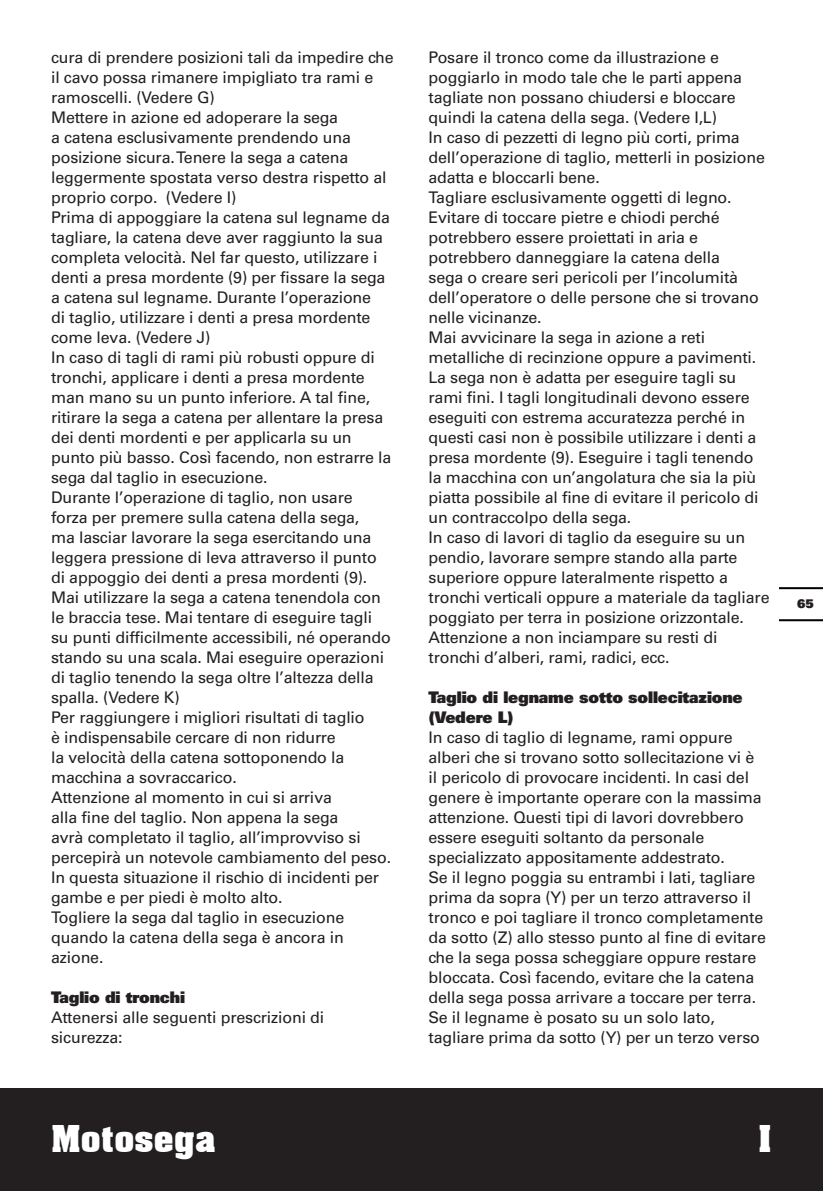
<style>
.page{position:relative;width:823px;height:1191px;background:#fff}
.page>*{position:absolute;margin:0;border:0;box-sizing:border-box;transform-origin:0 0}
.t1{font:700 36px "Aachen BT";letter-spacing:-.01em;color:#fff}
.t2{font:16px/20px "Univers";letter-spacing:-.01em;color:#231f20}
.t3{font:900 16px/20px "Univers";letter-spacing:-.01em;color:#231f20}
.t4{font:900 12px "Univers";color:#231f20}
</style>
<div class="page">
<div style="left:0;top:1089px;width:822px;height:102px;background:#231f20"></div>
<hr style="left:779px;top:619px;width:43px;height:2px;background:#000">
<hr style="left:779px;top:587px;width:43px;height:2px;background:#000">
<p class="t2" style="left:51px;top:47px;width:344px">cura di prendere posizioni tali da impedire che il cavo possa rimanere impigliato tra rami e ramoscelli. (Vedere G)<br>Mettere in azione ed adoperare la sega<br>a catena esclusivamente prendendo una posizione sicura. Tenere la sega a catena leggermente spostata verso destra rispetto al proprio corpo. (Vedere I)<br>Prima di appoggiare la catena sul legname da tagliare, la catena deve aver raggiunto la sua completa velocità. Nel far questo, utilizzare i denti a presa mordente (9) per fissare la sega a catena sul legname. Durante l’operazione<br>di taglio, utilizzare i denti a presa mordente come leva. (Vedere J)<br>In caso di tagli di rami più robusti oppure di tronchi, applicare i denti a presa mordente man mano su un punto inferiore. A tal fine, ritirare la sega a catena per allentare la presa dei denti mordenti e per applicarla su un punto più basso. Così facendo, non estrarre la sega dal taglio in esecuzione.<br>Durante l’operazione di taglio, non usare<br>forza per premere sulla catena della sega,<br>ma lasciar lavorare la sega esercitando una leggera pressione di leva attraverso il punto di appoggio dei denti a presa mordenti (9).<br>Mai utilizzare la sega a catena tenendola con le braccia tese. Mai tentare di eseguire tagli su punti difficilmente accessibili, né operando stando su una scala. Mai eseguire operazioni di taglio tenendo la sega oltre l’altezza della spalla. (Vedere K)<br>Per raggiungere i migliori risultati di taglio<br>è indispensabile cercare di non ridurre<br>la velocità della catena sottoponendo la macchina a sovraccarico.<br>Attenzione al momento in cui si arriva<br>alla fine del taglio. Non appena la sega<br>avrà completato il taglio, all’improvviso si percepirà un notevole cambiamento del peso.<br>In questa situazione il rischio di incidenti per gambe e per piedi è molto alto.<br>Togliere la sega dal taglio in esecuzione quando la catena della sega è ancora in azione.</p>
<p class="t3" style="left:51px;top:987px;width:135px">Taglio di tronchi</p>
<p class="t2" style="left:51px;top:1007px;width:275px">Attenersi alle seguenti prescrizioni di sicurezza:</p>
<p class="t2" style="left:428px;top:47px;width:342px">Posare il tronco come da illustrazione e poggiarlo in modo tale che le parti appena tagliate non possano chiudersi e bloccare quindi la catena della sega. (Vedere I,L)<br>In caso di pezzetti di legno più corti, prima dell’operazione di taglio, metterli in posizione adatta e bloccarli bene.<br>Tagliare esclusivamente oggetti di legno.<br>Evitare di toccare pietre e chiodi perché potrebbero essere proiettati in aria e potrebbero danneggiare la catena della<br>sega o creare seri pericoli per l’incolumità dell’operatore o delle persone che si trovano nelle vicinanze.<br>Mai avvicinare la sega in azione a reti metalliche di recinzione oppure a pavimenti.<br>La sega non è adatta per eseguire tagli su rami fini. I tagli longitudinali devono essere eseguiti con estrema accuratezza perché in questi casi non è possibile utilizzare i denti a presa mordente (9). Eseguire i tagli tenendo la macchina con un’angolatura che sia la più piatta possibile al fine di evitare il pericolo di un contraccolpo della sega.<br>In caso di lavori di taglio da eseguire su un pendio, lavorare sempre stando alla parte superiore oppure lateralmente rispetto a tronchi verticali oppure a materiale da tagliare poggiato per terra in posizione orizzontale.<br>Attenzione a non inciampare su resti di tronchi d’alberi, rami, radici, ecc.</p>
<p class="t3" style="left:428px;top:687px;width:315px">Taglio di legname sotto sollecitazione (Vedere L)</p>
<p class="t2" style="left:428px;top:727px;width:339px">In caso di taglio di legname, rami oppure alberi che si trovano sotto sollecitazione vi è il pericolo di provocare incidenti. In casi del genere è importante operare con la massima attenzione. Questi tipi di lavori dovrebbero essere eseguiti soltanto da personale specializzato appositamente addestrato.<br>Se il legno poggia su entrambi i lati, tagliare prima da sopra (Y) per un terzo attraverso il tronco e poi tagliare il tronco completamente da sotto (Z) allo stesso punto al fine di evitare che la sega possa scheggiare oppure restare bloccata. Così facendo, evitare che la catena della sega possa arrivare a toccare per terra.<br>Se il legname è posato su un solo lato, tagliare prima da sotto (Y) per un terzo verso</p>
<p class="t4" style="left:796px;top:595px;width:18px">65</p>
<h1 class="t1" style="left:51px;top:1116px;width:166px">Motosega</h1>
<h1 class="t1" style="left:757px;top:1116px;width:15px">I</h1>
</div>
